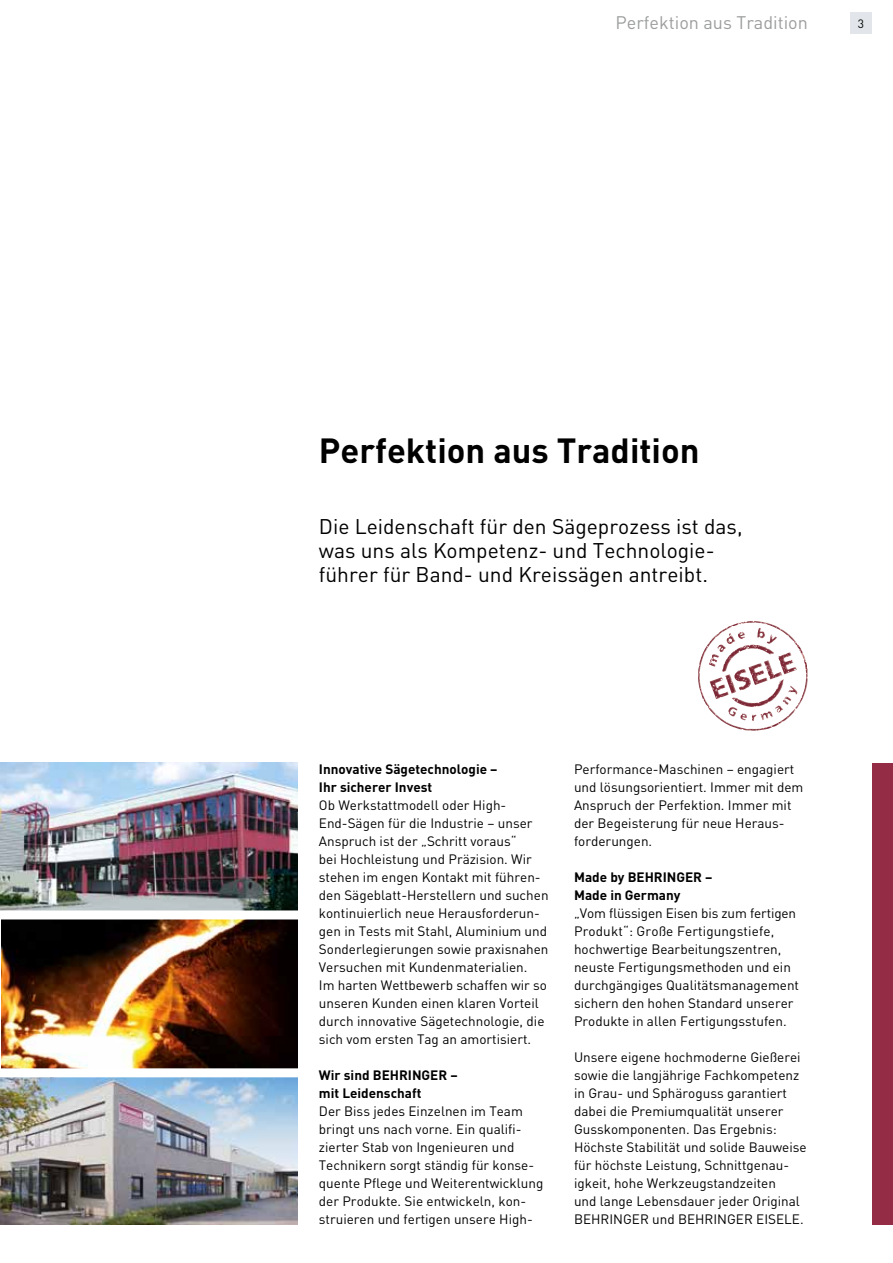
<style>
.page{position:relative;width:893px;height:1263px;background:#fff}
.page>*{position:absolute;margin:0;border:0;box-sizing:border-box;transform-origin:0 0}
.t1{font:700 34.5px "DIN";color:#000}
.t2{font:21px/24px "DIN";color:#000}
.t3{font:18px "DIN";color:#9c9d9d}
.t4{font:13.5px/18px "DIN";color:#000}
.t5{font:700 13.5px/18px "DIN";color:#000}
.t6{font:12px "DIN";color:#000}
</style>
<div class="page">
<div style="left:872px;top:763px;width:21px;height:462px;background:#952c45"></div>
<div style="left:850px;top:13px;width:22px;height:21px;background:#e2e6ea"></div>
<img style="left:0;top:763px;width:298px;height:147px">
<img style="left:2px;top:919px;width:296px;height:149px">
<img style="left:0;top:1077px;width:298px;height:148px">
<img style="left:698px;top:621px;width:97px;height:110px">
<h3 class="t3" style="left:615px;top:11px;width:194px">Perfektion aus Tradition</h3>
<p class="t6" style="left:858px;top:16px;width:8px">3</p>
<h1 class="t1" style="left:319px;top:428px;width:382px">Perfektion aus Tradition</h1>
<h2 class="t2" style="left:319px;top:514px;width:425px">Die Leidenschaft für den Sägeprozess ist das, was uns als Kompetenz- und Technologie&shy;führer für Band- und Kreissägen antreibt.</h2>
<p class="t5" style="left:319px;top:760px;width:180px">Innovative Sägetechnologie –<br>Ihr sicherer Invest</p>
<p class="t4" style="left:319px;top:796px;width:231px">Ob Werkstattmodell oder High-End-Sägen für die Industrie – unser Anspruch ist der „Schritt voraus“<br>bei Hochleistung und Präzision. Wir stehen im engen Kontakt mit führen&shy;den Sägeblatt-Herstellern und suchen kontinuierlich neue Herausforderun&shy;gen in Tests mit Stahl, Aluminium und Sonderlegierungen sowie praxisnahen Versuchen mit Kundenmaterialien.<br>Im harten Wettbewerb schaffen wir so unseren Kunden einen klaren Vorteil durch innovative Sägetechnologie, die sich vom ersten Tag an amortisiert.</p>
<p class="t5" style="left:319px;top:1066px;width:140px">Wir sind BEHRINGER – mit Leidenschaft</p>
<p class="t4" style="left:319px;top:1102px;width:226px">Der Biss jedes Einzelnen im Team bringt uns nach vorne. Ein qualifi&shy;zierter Stab von Ingenieuren und Technikern sorgt ständig für konse&shy;quente Pflege und Weiterentwicklung der Produkte. Sie entwickeln, kon&shy;struieren und fertigen unsere High-</p>
<p class="t4" style="left:574px;top:760px;width:231px">Performance-Maschinen – engagiert und lösungsorientiert. Immer mit dem<br>Anspruch der Perfektion. Immer mit der Begeisterung für neue Heraus&shy;forderungen.</p>
<p class="t5" style="left:574px;top:868px;width:140px">Made by BEHRINGER –<br>Made in Germany</p>
<p class="t4" style="left:574px;top:904px;width:227px">„Vom flüssigen Eisen bis zum fertigen Produkt“: Große Fertigungstiefe, hochwertige Bearbeitungszentren, neuste Fertigungsmethoden und ein durchgängiges Qualitätsmanagement sichern den hohen Standard unserer Produkte in allen Fertigungsstufen.</p>
<p class="t4" style="left:574px;top:1048px;width:234px">Unsere eigene hochmoderne Gießerei sowie die langjährige Fachkompetenz in Grau- und Sphäroguss garantiert dabei die Premiumqualität unserer Gusskomponenten. Das Ergebnis:<br>Höchste Stabilität und solide Bauweise für höchste Leistung, Schnittgenau&shy;igkeit, hohe Werkzeugstandzeiten<br>und lange Lebensdauer jeder Original BEHRINGER und BEHRINGER EISELE.</p>
</div>
